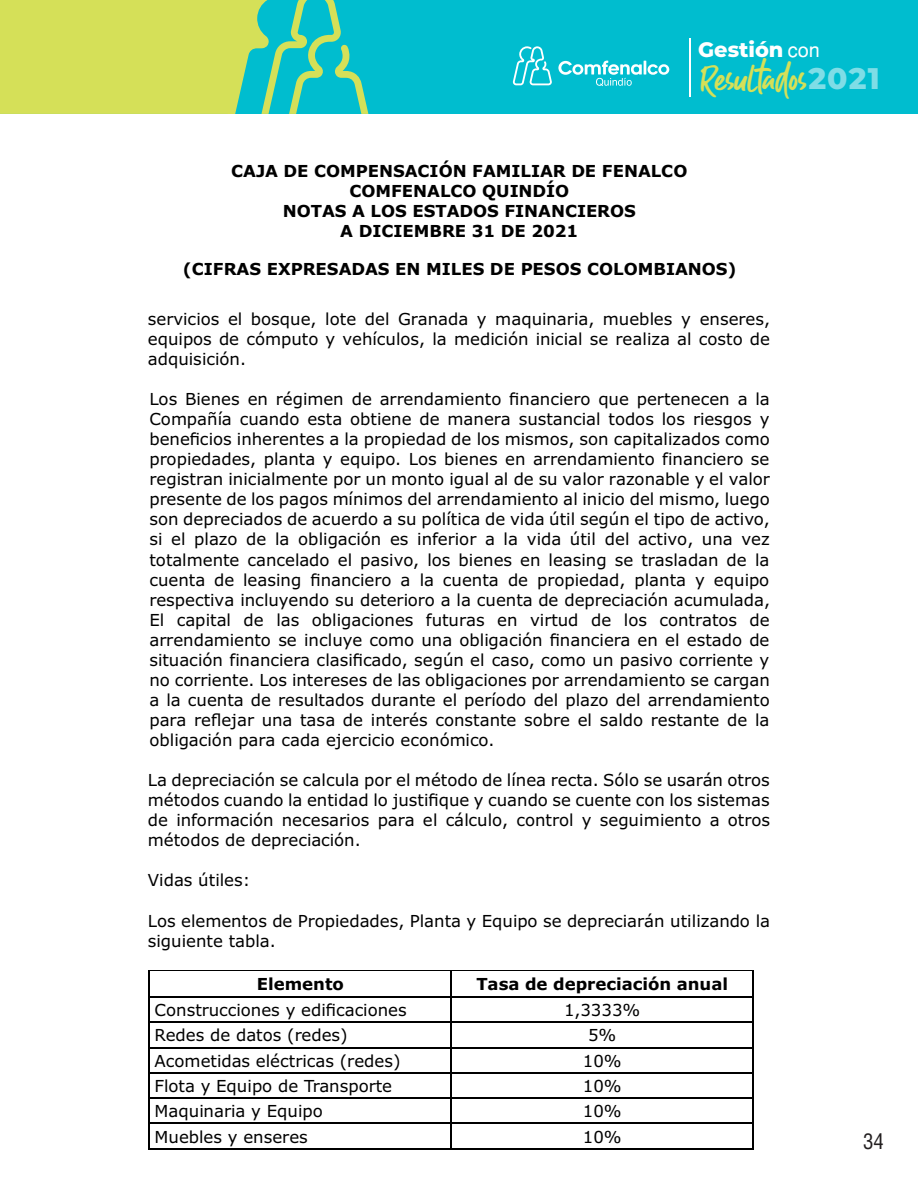
<style>
.page{position:relative;width:918px;height:1188px;background:#fff}
.page>*{position:absolute;margin:0;border:0;box-sizing:border-box;transform-origin:0 0}
.t1{font:34.05px "Guthen Bloots Personal Use";color:#d5e058}
.t2{font:condensed 21px "Helvetica LT Std";color:#231f20}
.t3{font:800 20.85px "Montserrat";color:#fff}
.t4{font:16.5px/20.1px "Verdana";color:#000;text-align:justify}
.t5{font:700 16.5px/20.1px "Verdana";color:#000;text-align:center}
.s1{font-family:"Helvetica";font-weight:400;font-size:19.8px}
.s2{font-family:"Montserrat";font-weight:800;font-size:29.7px;color:rgb(255 255 255/.5)}
</style>
<div class="page">
<div style="left:0;top:0;width:918px;height:114px;background:#00bdcf"></div>
<svg style="left:558px;top:61px;width:111px;height:25px"></svg>
<svg style="left:513px;top:46px;width:39px;height:39px"></svg>
<svg style="left:0;top:0;width:368px;height:114px"></svg>
<hr style="left:689px;top:38px;width:2px;height:59px;background:#fff">
<hr style="left:149px;top:970px;width:302px;height:1px;background:#000">
<hr style="left:451px;top:970px;width:302px;height:1px;background:#000">
<hr style="left:150px;top:996px;width:301px;height:1px;background:#000">
<hr style="left:452px;top:996px;width:301px;height:1px;background:#000">
<hr style="left:150px;top:1021px;width:301px;height:2px;background:#000">
<hr style="left:452px;top:1021px;width:301px;height:2px;background:#000">
<hr style="left:150px;top:1047px;width:301px;height:1px;background:#000">
<hr style="left:452px;top:1047px;width:301px;height:1px;background:#000">
<hr style="left:150px;top:1072px;width:301px;height:2px;background:#000">
<hr style="left:452px;top:1072px;width:301px;height:2px;background:#000">
<hr style="left:150px;top:1098px;width:301px;height:1px;background:#000">
<hr style="left:452px;top:1098px;width:301px;height:1px;background:#000">
<hr style="left:150px;top:1123px;width:301px;height:1px;background:#000">
<hr style="left:452px;top:1123px;width:301px;height:1px;background:#000">
<svg style="left:149px;top:971px;width:1px;height:179px"></svg>
<hr style="left:150px;top:1148px;width:301px;height:2px;background:#000">
<svg style="left:451px;top:971px;width:1px;height:179px"></svg>
<hr style="left:452px;top:1148px;width:301px;height:2px;background:#000">
<svg style="left:753px;top:970px;width:1px;height:180px"></svg>
<p class="t3" style="left:698px;top:37px;width:123px">Gestión <span class="s1">con</span></p>
<h1 class="t1" style="left:702px;top:62px;width:180px">Resultados<span class="s2">2021</span></h1>
<p class="t5" style="left:231px;top:162px;width:458px">CAJA DE COMPENSACIÓN FAMILIAR DE FENALCO<br>COMFENALCO QUINDÍO<br>NOTAS A LOS ESTADOS FINANCIEROS<br>A DICIEMBRE 31 DE 2021</p>
<p class="t5" style="left:183px;top:261px;width:555px">(CIFRAS EXPRESADAS EN MILES DE PESOS COLOMBIANOS)</p>
<p class="t4" style="left:148px;top:310px;width:624px">servicios el bosque, lote del Granada y maquinaria, muebles y enseres, equipos de cómputo y vehículos, la medición inicial se realiza al costo de adquisición.</p>
<p class="t4" style="left:149px;top:391px;width:622px">Los Bienes en régimen de arrendamiento financiero que pertenecen a la Compañía cuando esta obtiene de manera sustancial todos los riesgos y beneficios inherentes a la propiedad de los mismos, son capitalizados como propiedades, planta y equipo. Los bienes en arrendamiento financiero se registran inicialmente por un monto igual al de su valor razonable y el valor presente de los pagos mínimos del arrendamiento al inicio del mismo, luego son depreciados de acuerdo a su política de vida útil según el tipo de activo, si el plazo de la obligación es inferior a la vida útil del activo, una vez totalmente cancelado el pasivo, los bienes en leasing se trasladan de la cuenta de leasing financiero a la cuenta de propiedad, planta y equipo respectiva incluyendo su deterioro a la cuenta de depreciación acumulada, El capital de las obligaciones futuras en virtud de los contratos de arrendamiento se incluye como una obligación financiera en el estado de situación financiera clasificado, según el caso, como un pasivo corriente y no corriente. Los intereses de las obligaciones por arrendamiento se cargan a la cuenta de resultados durante el período del plazo del arrendamiento para reflejar una tasa de interés constante sobre el saldo restante de la obligación para cada ejercicio económico.</p>
<p class="t4" style="left:148px;top:771px;width:624px">La depreciación se calcula por el método de línea recta. Sólo se usarán otros métodos cuando la entidad lo justifique y cuando se cuente con los sistemas de información necesarios para el cálculo, control y seguimiento a otros métodos de depreciación.</p>
<p class="t4" style="left:148px;top:872px;width:104px">Vidas útiles:</p>
<p class="t4" style="left:148px;top:912px;width:624px">Los elementos de Propiedades, Planta y Equipo se depreciarán utilizando la siguiente tabla.</p>
<p class="t5" style="left:257px;top:975px;width:89px">Elemento</p>
<p class="t5" style="left:476px;top:975px;width:253px">Tasa de depreciación anual</p>
<p class="t4" style="left:155px;top:1001px;width:254px">Construcciones y edificaciones</p>
<p class="t4" style="left:564px;top:1001px;width:78px">1,3333%</p>
<p class="t4" style="left:155px;top:1027px;width:195px">Redes de datos (redes)</p>
<p class="t4" style="left:588px;top:1027px;width:30px">5%</p>
<p class="t4" style="left:155px;top:1052px;width:247px">Acometidas eléctricas (redes)</p>
<p class="t4" style="left:583px;top:1052px;width:40px">10%</p>
<p class="t4" style="left:155px;top:1077px;width:239px">Flota y Equipo de Transporte</p>
<p class="t4" style="left:583px;top:1077px;width:40px">10%</p>
<p class="t4" style="left:155px;top:1103px;width:170px">Maquinaria y Equipo</p>
<p class="t4" style="left:583px;top:1103px;width:40px">10%</p>
<p class="t4" style="left:155px;top:1128px;width:155px">Muebles y enseres</p>
<p class="t4" style="left:583px;top:1128px;width:40px">10%</p>
<p class="t2" style="left:863px;top:1133px;width:22px">34</p>
</div>
